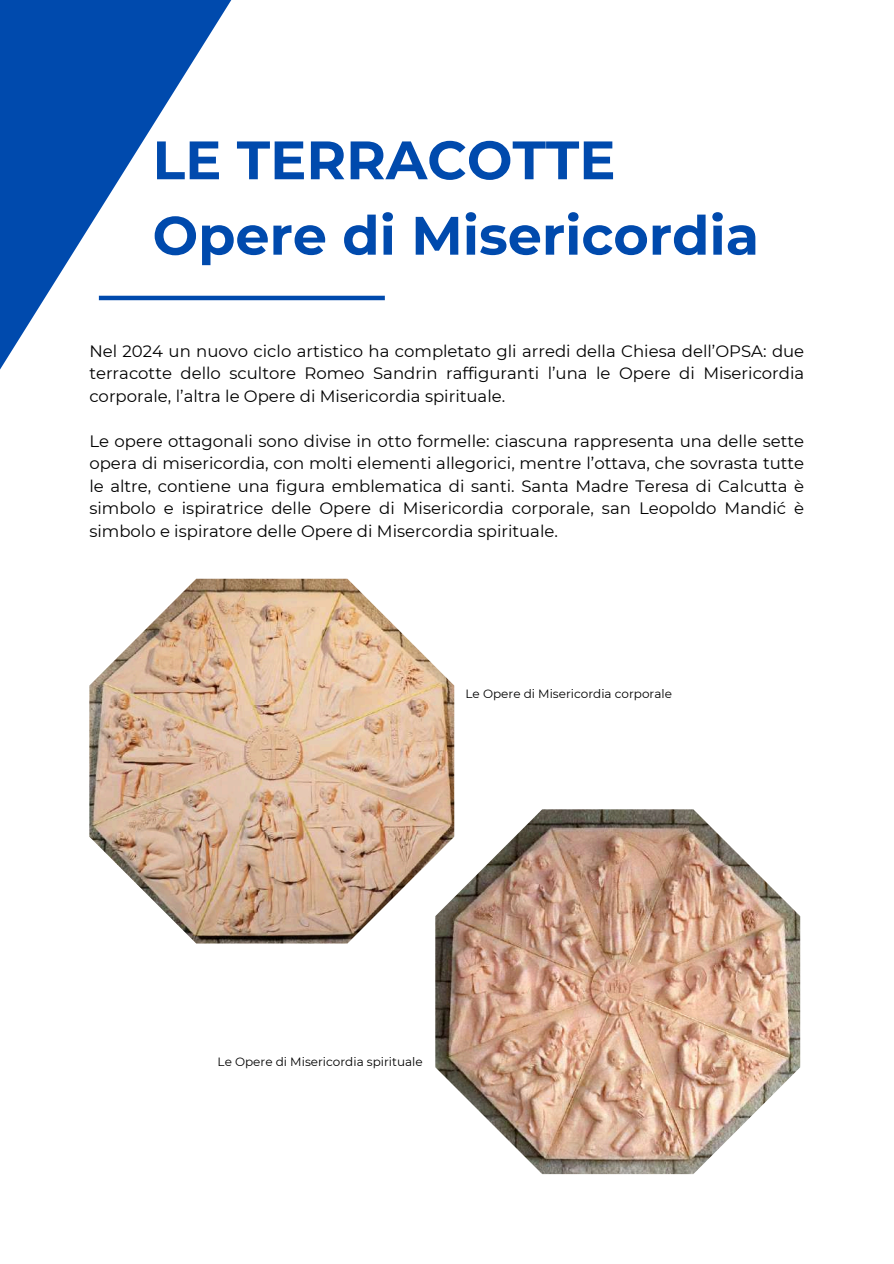
<style>
.page{position:relative;width:894px;height:1264px;background:#fff}
.page>*{position:absolute;margin:0;border:0;box-sizing:border-box;transform-origin:0 0}
.t1{font:700 54px/75.3px "Montserrat";color:#004aad}
.t2{font:16.5px/22.5px "Montserrat";color:#000;text-align:justify}
.t3{font:12px "Montserrat";color:#000}
</style>
<div class="page">
<svg style="left:0;top:0;width:385px;height:370px"></svg>
<img style="left:89px;top:578px;width:365px;height:365px">
<img style="left:435px;top:809px;width:365px;height:365px">
<h1 class="t1" style="left:152px;top:122px;width:608px">LE TERRACOTTE<br>Opere di Misericordia</h1>
<p class="t2" style="left:89px;top:339px;width:716px">Nel 2024 un nuovo ciclo artistico ha completato gli arredi della Chiesa dell’OPSA: due terracotte dello scultore Romeo Sandrin raffiguranti l’una le Opere di Misericordia corporale, l’altra le Opere di Misericordia spirituale.</p>
<p class="t2" style="left:89px;top:429px;width:716px">Le opere ottagonali sono divise in otto formelle: ciascuna rappresenta una delle sette opera di misericordia, con molti elementi allegorici, mentre l’ottava, che sovrasta tutte le altre, contiene una figura emblematica di santi. Santa Madre Teresa di Calcutta è simbolo e ispiratrice delle Opere di Misericordia corporale, san Leopoldo Mandić è simbolo e ispiratore delle Opere di Misercordia spirituale.</p>
<p class="t3" style="left:465px;top:686px;width:208px">Le Opere di Misericordia corporale</p>
<p class="t3" style="left:217px;top:1054px;width:206px">Le Opere di Misericordia spirituale</p>
</div>
